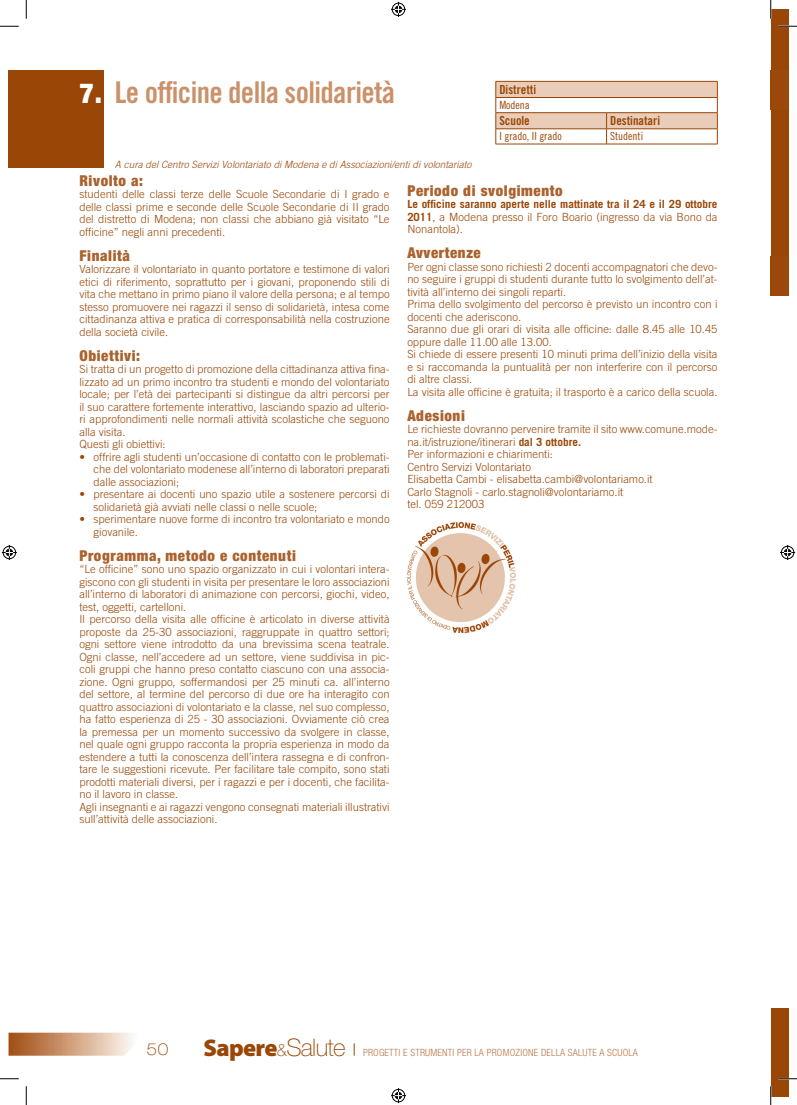
<style>
.page{position:relative;width:797px;height:1105px;background:#fff}
.page>*{position:absolute;margin:0;border:0;box-sizing:border-box;transform-origin:0 0}
.t1{font:30px "Trade Gothic LT Std Bd Cn 20";letter-spacing:-.02em;color:#ca926b}
.t2{font:900 24.25px "Myriad Pro";letter-spacing:-.03em;color:#994606}
.t3{font:100 expanded 16.25px "Helvetica Neue LT Std";color:#994606}
.t4{font:900 condensed 15px "Helvetica Neue LT Std";letter-spacing:.04em;color:#ab622d}
.t5{font:12.5px "Trade Gothic LT Std Bd Cn 20";color:#994606}
.t6{font:300 11.25px/12.5px "Trade Gothic LT Std";color:#994606}
.t7{font:700 11.25px/12.5px "Trade Gothic LT Std";color:#994606;text-align:justify}
.t8{font:11.25px "Trade Gothic LT Std Cn 18";color:#994606}
.t9{font:italic 300 10px "Trade Gothic LT Std";color:#994606}
.t10{font:300 condensed 10px "Helvetica Neue LT Std";letter-spacing:.02em;color:#ba7849}
.s1{font-family:"Helvetica Neue LT Std";font-weight:900;font-stretch:condensed;font-size:27.62px;color:#fff}
.s2{font-weight:300}
.s3{font-weight:700}
.s4{font-family:"Helvetica Neue LT Std";font-weight:100;font-size:17.25px}
.s5{font-family:"Helvetica Neue LT Std";font-weight:100}
</style>
<div class="page">
<div style="left:770px;top:9px;width:18px;height:1087px;background:#994606"></div>
<div style="left:770px;top:276px;width:18px;height:820px;background:#fff"></div>
<div style="left:770px;top:1008px;width:18px;height:88px;background:#994606"></div>
<div style="left:770px;top:71px;width:18px;height:39px;background:#9b480a"></div>
<div style="left:770px;top:257px;width:18px;height:39px;background:#9b480a"></div>
<svg style="left:9px;top:1033px;width:124px;height:23px;background:#d0a280"></svg>
<svg style="left:354px;top:1043px;width:1px;height:13px"></svg>
<div style="left:9px;top:71px;width:95px;height:97px;background:#994606"></div>
<hr style="left:495px;top:144px;width:111px;height:1px;background:#994606">
<svg style="left:495px;top:81px;width:223px;height:63px"></svg>
<hr style="left:606px;top:144px;width:111px;height:1px;background:#994606">
<img style="left:407px;top:522px;width:109px;height:111px">
<svg style="left:0;top:25px;width:19px;height:2px"></svg>
<svg style="left:778px;top:25px;width:19px;height:2px"></svg>
<svg style="left:0;top:1078px;width:19px;height:1px"></svg>
<svg style="left:778px;top:1078px;width:19px;height:1px"></svg>
<svg style="left:25px;top:0;width:2px;height:19px"></svg>
<svg style="left:25px;top:1086px;width:2px;height:19px"></svg>
<svg style="left:770px;top:0;width:1px;height:19px"></svg>
<svg style="left:770px;top:1086px;width:1px;height:19px"></svg>
<svg style="left:391px;top:2px;width:15px;height:15px"></svg>
<svg style="left:391px;top:1088px;width:15px;height:15px"></svg>
<svg style="left:2px;top:545px;width:15px;height:15px"></svg>
<svg style="left:780px;top:545px;width:15px;height:15px"></svg>
<h1 class="t1" style="left:79px;top:81px;width:317px"><span class="s1">7.</span> Le officine della solidarietà</h1>
<p class="t5" style="left:499px;top:85px;width:38px">Distretti</p>
<p class="t8" style="left:499px;top:101px;width:32px">Modena</p>
<p class="t5" style="left:499px;top:116px;width:32px">Scuole</p>
<p class="t5" style="left:610px;top:116px;width:51px">Destinatari</p>
<p class="t8" style="left:499px;top:132px;width:64px">I grado, II grado</p>
<p class="t8" style="left:610px;top:132px;width:35px">Studenti</p>
<p class="t9" style="left:115px;top:161px;width:358px">A cura del Centro Servizi Volontariato di Modena e di Associazioni/enti di volontariato</p>
<h3 class="t4" style="left:79px;top:175px;width:65px">Rivolto a:</h3>
<p class="t6" style="left:79px;top:189px;width:312px;text-align:justify">studenti delle classi terze delle Scuole Secondarie di I grado e delle classi prime e seconde delle Scuole Secondarie di II grado del distretto di Modena; non classi che abbiano già visitato “Le officine” negli anni precedenti.</p>
<h3 class="t4" style="left:79px;top:250px;width:52px">Finalità</h3>
<p class="t6" style="left:79px;top:264px;width:312px;text-align:justify">Valorizzare il volontariato in quanto portatore e testimone di valori etici di riferimento, soprattutto per i giovani, proponendo stili di vita che mettano in primo piano il valore della persona; e al tempo stesso promuovere nei ragazzi il senso di solidarietà, intesa come cittadinanza attiva e pratica di corresponsabilità nella costruzione della società civile.</p>
<h3 class="t4" style="left:79px;top:350px;width:62px">Obiettivi:</h3>
<p class="t6" style="left:79px;top:364px;width:312px">Si tratta di un progetto di promozione della cittadinanza attiva fina&shy;lizzato ad un primo incontro tra studenti e mondo del volontariato locale; per l’età dei partecipanti si distingue da altri percorsi per il suo carattere fortemente interattivo, lasciando spazio ad ulterio&shy;ri approfondimenti nelle normali attività scolastiche che seguono alla visita.<br>Questi gli obiettivi:</p>
<p class="t6" style="left:94px;top:451px;width:297px;text-align:justify;text-indent:-14px">• offrire agli studenti un’occasione di contatto con le problemati&shy;che del volontariato modenese all’interno di laboratori preparati dalle associazioni;</p>
<p class="t6" style="left:94px;top:489px;width:297px;text-indent:-14px">• presentare ai docenti uno spazio utile a sostenere percorsi di solidarietà già avviati nelle classi o nelle scuole;</p>
<p class="t6" style="left:94px;top:514px;width:297px;text-indent:-14px">• sperimentare nuove forme di incontro tra volontariato e mondo giovanile.</p>
<h3 class="t4" style="left:79px;top:550px;width:218px">Programma, metodo e contenuti</h3>
<p class="t6" style="left:79px;top:564px;width:312px">“Le officine” sono uno spazio organizzato in cui i volontari intera&shy;giscono con gli studenti in visita per presentare le loro associazioni all’interno di laboratori di animazione con percorsi, giochi, video, test, oggetti, cartelloni.<br>Il percorso della visita alle officine è articolato in diverse attività proposte da 25-30 associazioni, raggruppate in quattro settori; ogni settore viene introdotto da una brevissima scena teatrale.<br>Ogni classe, nell’accedere ad un settore, viene suddivisa in pic&shy;coli gruppi che hanno preso contatto ciascuno con una associa&shy;zione. Ogni gruppo, soffermandosi per 25 minuti ca. all’interno del settore, al termine del percorso di due ore ha interagito con quattro associazioni di volontariato e la classe, nel suo complesso, ha fatto esperienza di 25 - 30 associazioni. Ovviamente ciò crea la premessa per un momento successivo da svolgere in classe, nel quale ogni gruppo racconta la propria esperienza in modo da estendere a tutti la conoscenza dell’intera rassegna e di confron&shy;tare le suggestioni ricevute. Per facilitare tale compito, sono stati prodotti materiali diversi, per i ragazzi e per i docenti, che facilita&shy;no il lavoro in classe.<br>Agli insegnanti e ai ragazzi vengono consegnati materiali illustrativi sull’attività delle associazioni.</p>
<h3 class="t4" style="left:407px;top:185px;width:157px">Periodo di svolgimento</h3>
<p class="t7" style="left:407px;top:199px;width:312px">Le officine saranno aperte nelle mattinate tra il 24 e il 29 ottobre 2011<span class="s2">, a Modena presso il Foro Boario (ingresso da via Bono da Nonantola).</span></p>
<h3 class="t4" style="left:407px;top:247px;width:75px">Avvertenze</h3>
<p class="t6" style="left:407px;top:261px;width:312px">Per ogni classe sono richiesti 2 docenti accompagnatori che devo&shy;no seguire i gruppi di studenti durante tutto lo svolgimento dell’at&shy;tività all’interno dei singoli reparti.<br>Prima dello svolgimento del percorso è previsto un incontro con i docenti che aderiscono.<br>Saranno due gli orari di visita alle officine: dalle 8.45 alle 10.45 oppure dalle 11.00 alle 13.00.<br>Si chiede di essere presenti 10 minuti prima dell’inizio della visita e si raccomanda la puntualità per non interferire con il percorso di altre classi.<br>La visita alle officine è gratuita; il trasporto è a carico della scuola.</p>
<h3 class="t4" style="left:407px;top:410px;width:59px">Adesioni</h3>
<p class="t6" style="left:407px;top:424px;width:312px">Le richieste dovranno pervenire tramite il sito www.comune.mode&shy;na.it/istruzione/itinerari <span class="s3">dal 3 ottobre.<br></span>Per informazioni e chiarimenti:<br>Centro Servizi Volontariato<br>Elisabetta Cambi - elisabetta.cambi@volontariamo.it<br>Carlo Stagnoli - carlo.stagnoli@volontariamo.it<br>tel. 059 212003</p>
<h3 class="t3" style="left:146px;top:1043px;width:24px">50</h3>
<h2 class="t2" style="left:203px;top:1038px;width:144px">Sapere<span class="s4">&amp;</span><span class="s5">Salute</span></h2>
<p class="t10" style="left:363px;top:1048px;width:276px">PROGETTI E STRUMENTI PER LA PROMOZIONE DELLA SALUTE A SCUOLA</p>
</div>
